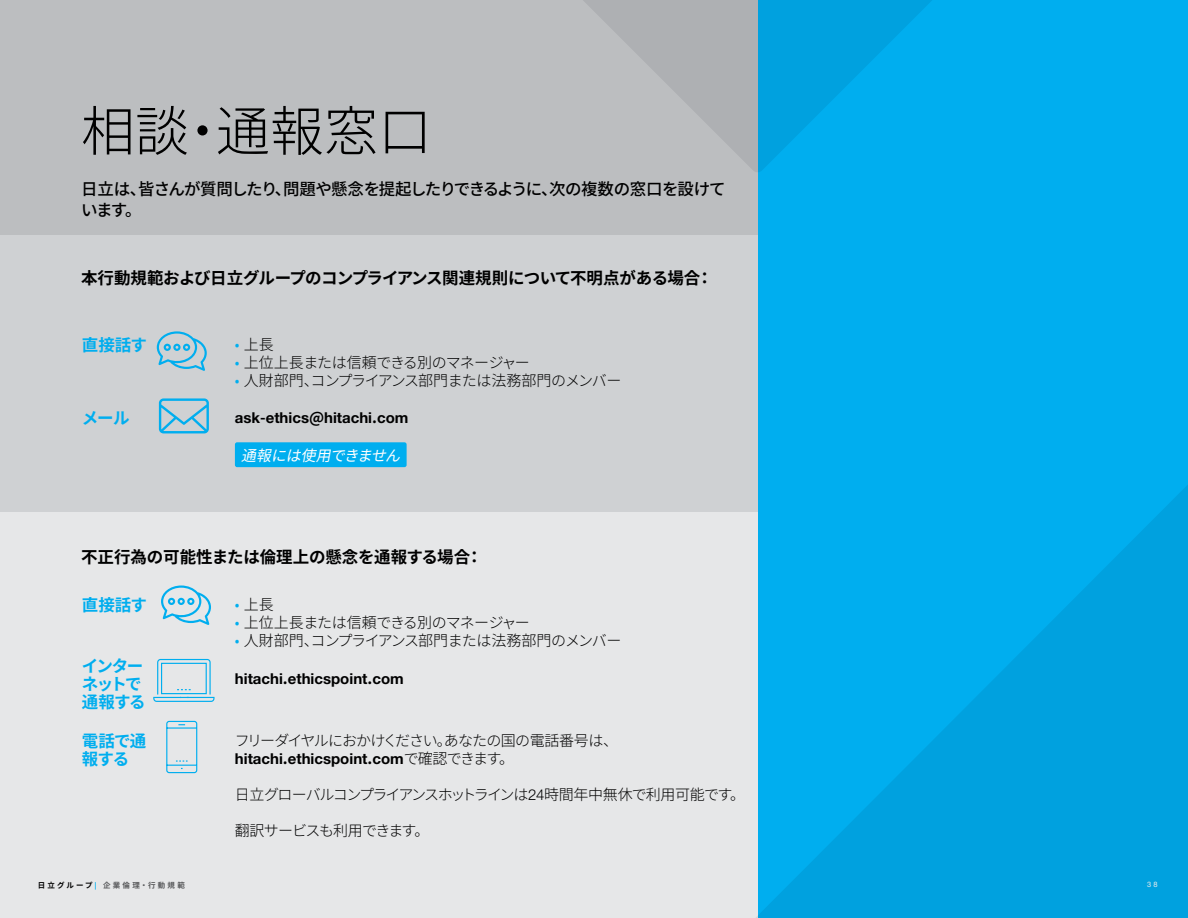
<style>
.page{position:relative;width:1188px;height:918px;background:#fff}
.page>*{position:absolute;margin:0;border:0;box-sizing:border-box;transform-origin:0 0}
.t1{font:300 54px "Source Han Sans";color:#000}
.t2{font:500 16.5px/21px "Source Han Sans";letter-spacing:-.045em;color:#000}
.t3{font:700 16.5px "Source Han Sans";letter-spacing:-.035em;color:#000}
.t4{font:700 16.5px "Source Han Sans";letter-spacing:-.015em;color:#000}
.t5{font:700 16.5px/18px "Source Han Sans";letter-spacing:-.05em;color:#00aeef}
.t6{font:700 16.5px/18px "Source Han Sans";letter-spacing:-.08em;color:#00aeef}
.t7{font:300 15px "Source Han Sans";letter-spacing:-.055em;color:#000}
.t8{font:700 15px "Helvetica Neue LT Std";color:#000}
.t9{font:300 15px "Source Han Sans";letter-spacing:-.03em;color:#000}
.t10{font:300 15px "Source Han Sans";letter-spacing:-.075em;color:#000}
.t11{font:italic 15px "Source Han Sans";color:#fff}
.t12{font:700 7.5px "Source Han Sans";letter-spacing:.3em;color:#58595b}
.t13{font:7.5px "Helvetica Neue LT Std";color:#fff}
.s1{color:#00aeef}
.s2{font-family:"Source Han Sans"}
.s3{font-family:"Source Han Sans";font-weight:300}
.s4{font-family:"Helvetica Neue LT Std"}
.s5{color:#000}
.s6{font-family:"Helvetica Neue LT Std";color:#00aeef}
</style>
<div class="page">
<div style="left:0;top:0;width:758px;height:713px;background:#bcbec0"></div>
<div style="left:0;top:235px;width:802px;height:683px;background:#e6e7e8"></div>
<div style="left:0;top:235px;width:799px;height:277px;background:#cfd1d3"></div>
<div style="left:758px;top:0;width:430px;height:918px;background:#00aeef"></div>
<svg style="left:583px;top:0;width:349px;height:172px"></svg>
<svg style="left:756px;top:485px;width:432px;height:433px;fill:#00a6e2"></svg>
<svg style="left:161px;top:585px;width:50px;height:40px"></svg>
<svg style="left:153px;top:658px;width:62px;height:44px"></svg>
<svg style="left:166px;top:720px;width:32px;height:54px"></svg>
<svg style="left:157px;top:331px;width:50px;height:40px"></svg>
<svg style="left:159px;top:398px;width:50px;height:35px"></svg>
<div style="left:235px;top:442px;width:172px;height:25px;background:#00aeef;border-radius:2px"></div>
<h1 class="t1" style="left:81px;top:101px;width:352px">相談・通報窓口</h1>
<p class="t2" style="left:81px;top:179px;width:646px">日立は、皆さんが質問したり、問題や懸念を提起したりできるように、次の複数の窓口を設けています。</p>
<p class="t3" style="left:81px;top:268px;width:633px">本行動規範および日立グループのコンプライアンス関連規則について不明点がある場合：</p>
<p class="t5" style="left:82px;top:336px;width:67px">直接話す</p>
<p class="t7" style="left:235px;top:336px;width:40px"><span class="s1">•</span> 上長</p>
<p class="t9" style="left:235px;top:354px;width:296px"><span class="s1">•</span> 上位上長または信頼できる別のマネージャー</p>
<p class="t7" style="left:235px;top:372px;width:388px"><span class="s1">•</span> 人財部門、コンプライアンス部門または法務部門のメンバー</p>
<p class="t5" style="left:82px;top:410px;width:49px">メール</p>
<p class="t8" style="left:235px;top:409px;width:175px">ask<span class="s2">-</span>ethics<span class="s2">@</span>hitachi<span class="s2">.</span>com</p>
<p class="t11" style="left:241px;top:447px;width:168px">通報には使用できません</p>
<p class="t4" style="left:81px;top:547px;width:403px">不正行為の可能性または倫理上の懸念を通報する場合：</p>
<p class="t5" style="left:82px;top:597px;width:67px">直接話す</p>
<p class="t7" style="left:235px;top:596px;width:40px"><span class="s1">•</span> 上長</p>
<p class="t9" style="left:235px;top:614px;width:296px"><span class="s1">•</span> 上位上長または信頼できる別のマネージャー</p>
<p class="t7" style="left:235px;top:632px;width:388px"><span class="s1">•</span> 人財部門、コンプライアンス部門または法務部門のメンバー</p>
<p class="t6" style="left:82px;top:657px;width:65px">インターネットで通報する</p>
<p class="t8" style="left:235px;top:669px;width:170px">hitachi<span class="s2">.</span>ethicspoint<span class="s2">.</span>com</p>
<p class="t5" style="left:82px;top:732px;width:66px">電話で通報する</p>
<p class="t7" style="left:235px;top:732px;width:385px">フリーダイヤルにおかけください。あなたの国の電話番号は、</p>
<p class="t8" style="left:235px;top:749px;width:281px">hitachi<span class="s2">.</span>ethicspoint<span class="s2">.</span>com<span class="s3">で確認できます。</span></p>
<p class="t10" style="left:235px;top:786px;width:512px">日立グローバルコンプライアンスホットラインは<span class="s4">24</span>時間年中無休で利用可能です。</p>
<p class="t7" style="left:235px;top:822px;width:196px">翻訳サービスも利用できます。</p>
<p class="t12" style="left:38px;top:881px;width:148px"><span class="s5">日立グループ</span><span class="s6">|</span> 企業倫理・行動規範</p>
<p class="t13" style="left:1147px;top:880px;width:12px">3 8</p>
</div>
